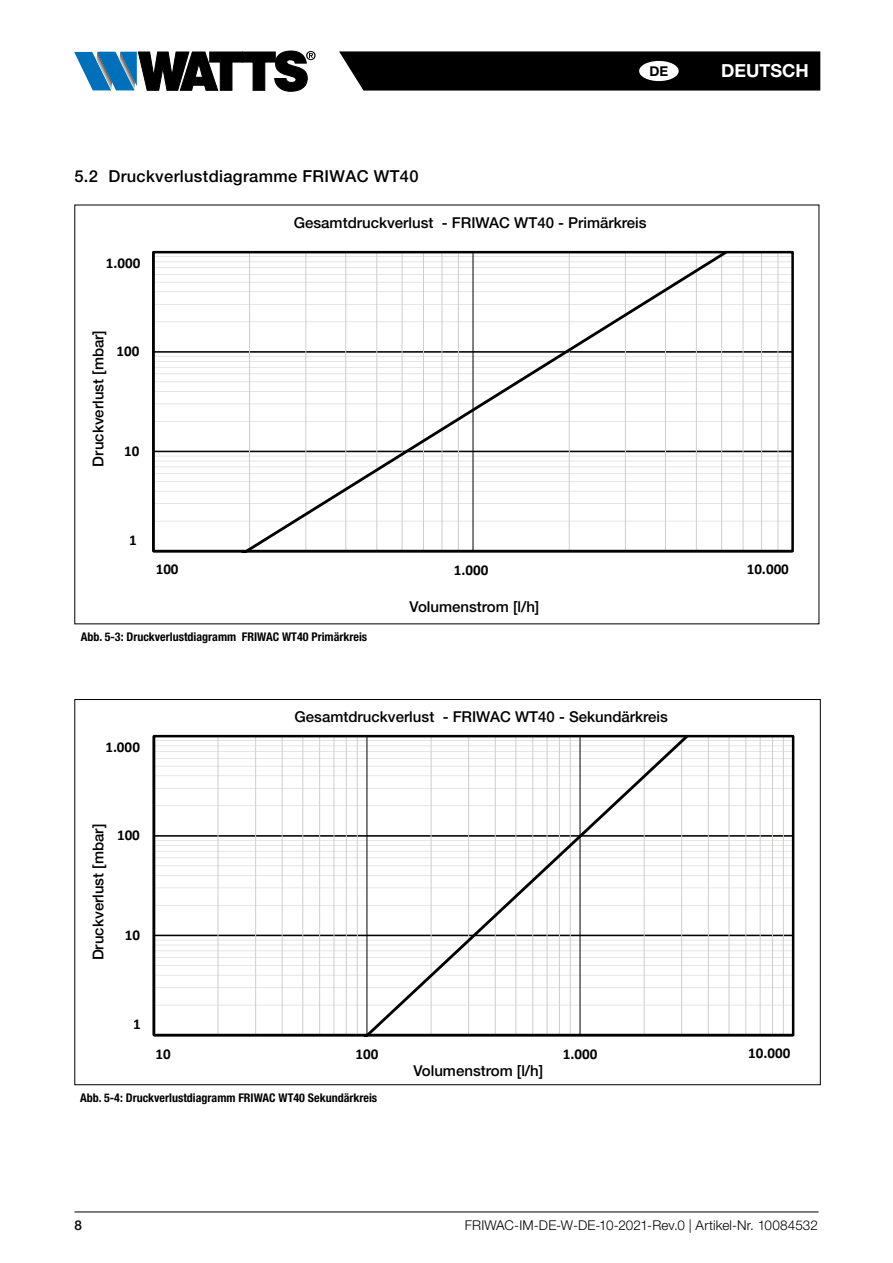
<style>
.page{position:relative;width:893px;height:1263px;background:#fff}
.page>*{position:absolute;margin:0;border:0;box-sizing:border-box;transform-origin:0 0}
.t1{font:700 18px "Helvetica Neue LT Std";color:#fff}
.t2{font:500 16.5px "Helvetica Neue LT Std";letter-spacing:.02em;color:#000}
.t3{font:500 15px "Helvetica Neue LT Std";color:#000}
.t4{font:700 15px "Calibri";letter-spacing:.005em;color:#000}
.t5{font:300 13.5px "Helvetica Neue LT Std";letter-spacing:.005em;color:#000}
.t6{font:700 13.5px "Helvetica Neue LT Std";color:#000}
.t7{font:500 13.5px "Helvetica Neue LT Std";color:#000}
.t8{font:700 condensed 12px "Helvetica Neue LT Std";color:#000}
</style>
<div class="page">
<svg style="left:339px;top:51px;width:481px;height:40px;background:#0c0c0c"></svg>
<svg style="left:74px;top:51px;width:242px;height:40px"></svg>
<hr style="left:74px;top:1211px;width:745px;height:1px;background:#000">
<div style="left:639px;top:61px;width:40px;height:20px;background:#fff;border-radius:50%"></div>
<hr style="left:152px;top:252px;width:3px;height:299px;background:#000">
<svg style="left:153px;top:252px;width:640px;height:300px"></svg>
<hr style="left:153px;top:736px;width:2px;height:299px;background:#000">
<svg style="left:154px;top:736px;width:640px;height:300px"></svg>
<p class="t2" style="left:74px;top:166px;width:346px">5.2 Druckverlustdiagramme FRIWAC WT40</p>
<p class="t6" style="left:649px;top:63px;width:20px">DE</p>
<p class="t1" style="left:721px;top:60px;width:89px">DEUTSCH</p>
<p class="t4" style="left:106px;top:253px;width:36px">1.000</p>
<p class="t3" style="left:89px;top:466px;width:138px;rotate:-90deg">Druckverlust [mbar]</p>
<p class="t4" style="left:116px;top:340px;width:24px">100</p>
<p class="t4" style="left:124px;top:440px;width:17px">10</p>
<p class="t3" style="left:294px;top:213px;width:354px">Gesamtdruckverlust - FRIWAC WT40 - Primärkreis</p>
<p class="t4" style="left:129px;top:530px;width:9px">1</p>
<p class="t4" style="left:156px;top:558px;width:24px">100</p>
<p class="t4" style="left:454px;top:559px;width:36px">1.000</p>
<p class="t4" style="left:747px;top:558px;width:44px">10.000</p>
<p class="t3" style="left:410px;top:598px;width:131px">Volumenstrom [l/h]</p>
<p class="t8" style="left:81px;top:629px;width:288px">Abb. 5-3: Druckverlustdiagramm FRIWAC WT40 Primärkreis</p>
<p class="t4" style="left:105px;top:737px;width:36px">1.000</p>
<p class="t3" style="left:295px;top:708px;width:375px">Gesamtdruckverlust - FRIWAC WT40 - Sekundärkreis</p>
<p class="t3" style="left:89px;top:960px;width:138px;rotate:-90deg">Druckverlust [mbar]</p>
<p class="t4" style="left:117px;top:824px;width:24px">100</p>
<p class="t4" style="left:125px;top:924px;width:17px">10</p>
<p class="t4" style="left:133px;top:1014px;width:9px">1</p>
<p class="t4" style="left:155px;top:1043px;width:17px">10</p>
<p class="t4" style="left:356px;top:1043px;width:24px">100</p>
<p class="t4" style="left:563px;top:1043px;width:36px">1.000</p>
<p class="t4" style="left:748px;top:1042px;width:44px">10.000</p>
<p class="t3" style="left:413px;top:1061px;width:131px">Volumenstrom [l/h]</p>
<p class="t8" style="left:80px;top:1090px;width:299px">Abb. 5-4: Druckverlustdiagramm FRIWAC WT40 Sekundärkreis</p>
<p class="t7" style="left:74px;top:1217px;width:9px">8</p>
<p class="t5" style="left:465px;top:1216px;width:354px">FRIWAC-IM-DE-W-DE-10-2021-Rev.0 | Artikel-Nr. 10084532</p>
</div>
